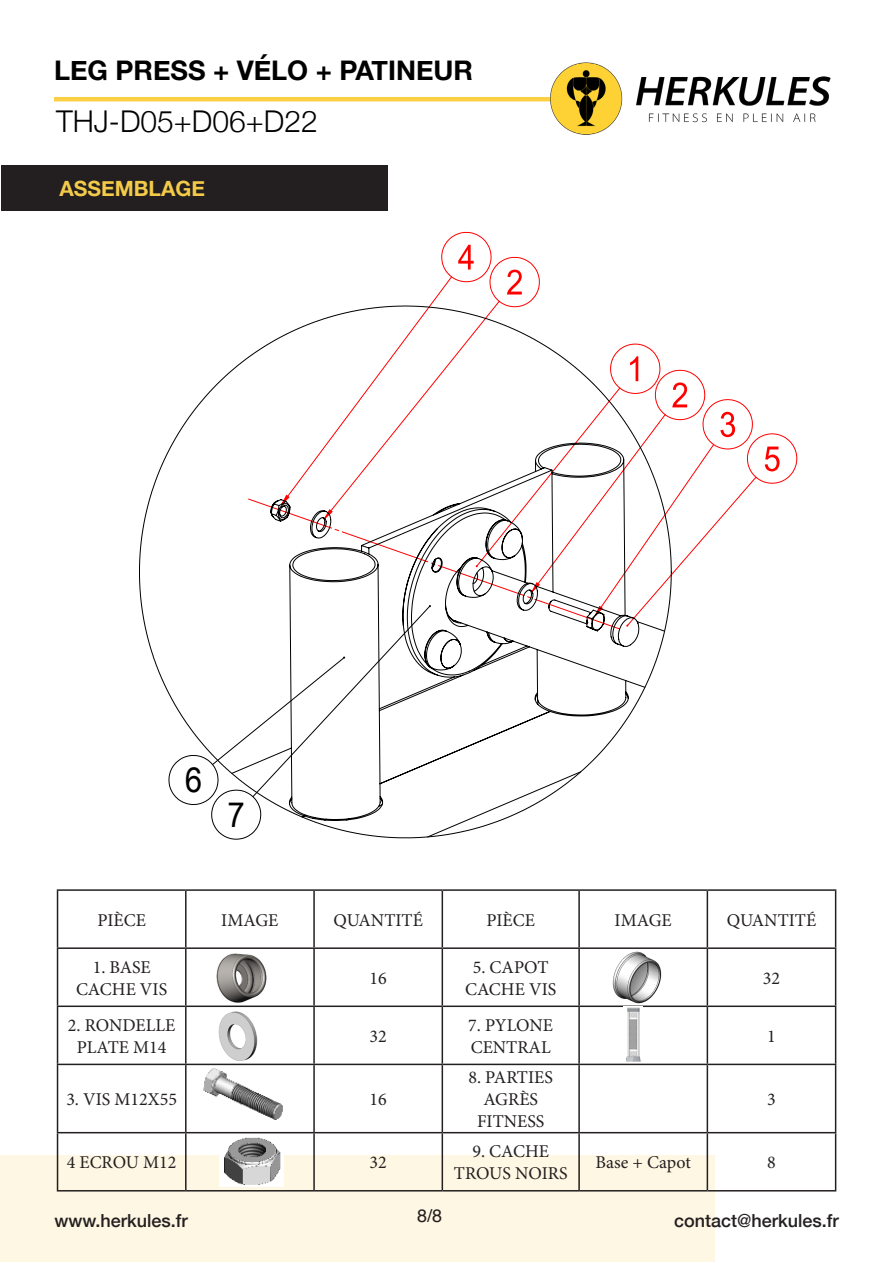
<style>
.page{position:relative;width:893px;height:1263px;background:#fff}
.page>*{position:absolute;margin:0;border:0;box-sizing:border-box;transform-origin:0 0}
.t1{font:34.65px "Arial Unicode MS";color:#000;scale:.9 1}
.t2{font:300 30px "Helvetica Neue";color:#000001}
.t3{font:700 27px "Helvetica Neue";color:#000001}
.t4{font:700 21px "Helvetica Neue";color:#f4cb49}
.t5{font:18px/21.6px "Minion Pro";color:#231f20;text-align:center}
.t6{font:500 18px "Helvetica Neue";color:#231f20}
.t7{font:18px "Helvetica";color:#231f20}
</style>
<div class="page">
<div style="left:0;top:1156px;width:715px;height:106px;background:#fef7e3"></div>
<hr style="left:57px;top:889px;width:129px;height:2px;background:#231f20">
<hr style="left:57px;top:891px;width:1px;height:56px;background:#231f20">
<hr style="left:186px;top:889px;width:128px;height:2px;background:#231f20">
<hr style="left:185px;top:891px;width:2px;height:56px;background:#231f20">
<hr style="left:314px;top:889px;width:128px;height:2px;background:#231f20">
<hr style="left:313px;top:891px;width:2px;height:56px;background:#231f20">
<hr style="left:442px;top:889px;width:137px;height:2px;background:#231f20">
<hr style="left:442px;top:891px;width:1px;height:56px;background:#231f20">
<hr style="left:579px;top:889px;width:128px;height:2px;background:#231f20">
<hr style="left:578px;top:891px;width:2px;height:56px;background:#231f20">
<hr style="left:707px;top:889px;width:129px;height:2px;background:#231f20">
<hr style="left:707px;top:891px;width:1px;height:56px;background:#231f20">
<hr style="left:835px;top:891px;width:1px;height:56px;background:#231f20">
<hr style="left:57px;top:947px;width:129px;height:2px;background:#231f20">
<hr style="left:57px;top:949px;width:1px;height:56px;background:#231f20">
<hr style="left:186px;top:947px;width:128px;height:2px;background:#231f20">
<hr style="left:185px;top:949px;width:2px;height:56px;background:#231f20">
<hr style="left:314px;top:947px;width:128px;height:2px;background:#231f20">
<hr style="left:313px;top:949px;width:2px;height:56px;background:#231f20">
<hr style="left:442px;top:947px;width:137px;height:2px;background:#231f20">
<hr style="left:442px;top:949px;width:1px;height:56px;background:#231f20">
<hr style="left:579px;top:947px;width:128px;height:2px;background:#231f20">
<hr style="left:578px;top:949px;width:2px;height:56px;background:#231f20">
<hr style="left:707px;top:947px;width:129px;height:2px;background:#231f20">
<hr style="left:707px;top:949px;width:1px;height:56px;background:#231f20">
<hr style="left:835px;top:949px;width:1px;height:56px;background:#231f20">
<hr style="left:57px;top:1005px;width:129px;height:2px;background:#231f20">
<hr style="left:57px;top:1007px;width:1px;height:57px;background:#231f20">
<hr style="left:186px;top:1005px;width:128px;height:2px;background:#231f20">
<hr style="left:185px;top:1007px;width:2px;height:57px;background:#231f20">
<hr style="left:314px;top:1005px;width:128px;height:2px;background:#231f20">
<hr style="left:313px;top:1007px;width:2px;height:57px;background:#231f20">
<hr style="left:442px;top:1005px;width:137px;height:2px;background:#231f20">
<hr style="left:442px;top:1007px;width:1px;height:57px;background:#231f20">
<hr style="left:579px;top:1005px;width:128px;height:2px;background:#231f20">
<hr style="left:578px;top:1007px;width:2px;height:57px;background:#231f20">
<hr style="left:707px;top:1005px;width:129px;height:2px;background:#231f20">
<hr style="left:707px;top:1007px;width:1px;height:57px;background:#231f20">
<hr style="left:835px;top:1007px;width:1px;height:57px;background:#231f20">
<hr style="left:57px;top:1064px;width:129px;height:1px;background:#231f20">
<hr style="left:57px;top:1065px;width:1px;height:67px;background:#231f20">
<hr style="left:186px;top:1064px;width:128px;height:1px;background:#231f20">
<hr style="left:185px;top:1065px;width:2px;height:67px;background:#231f20">
<hr style="left:314px;top:1064px;width:128px;height:1px;background:#231f20">
<hr style="left:313px;top:1065px;width:2px;height:67px;background:#231f20">
<hr style="left:442px;top:1064px;width:137px;height:1px;background:#231f20">
<hr style="left:442px;top:1065px;width:1px;height:67px;background:#231f20">
<hr style="left:579px;top:1064px;width:128px;height:1px;background:#231f20">
<hr style="left:578px;top:1065px;width:2px;height:67px;background:#231f20">
<hr style="left:707px;top:1064px;width:129px;height:1px;background:#231f20">
<hr style="left:707px;top:1065px;width:1px;height:67px;background:#231f20">
<hr style="left:835px;top:1065px;width:1px;height:67px;background:#231f20">
<hr style="left:57px;top:1132px;width:129px;height:1px;background:#231f20">
<hr style="left:57px;top:1133px;width:1px;height:57px;background:#231f20">
<hr style="left:186px;top:1132px;width:128px;height:1px;background:#231f20">
<hr style="left:185px;top:1133px;width:2px;height:57px;background:#231f20">
<hr style="left:314px;top:1132px;width:128px;height:1px;background:#231f20">
<hr style="left:313px;top:1133px;width:2px;height:57px;background:#231f20">
<hr style="left:442px;top:1132px;width:137px;height:1px;background:#231f20">
<hr style="left:442px;top:1133px;width:1px;height:57px;background:#231f20">
<hr style="left:579px;top:1132px;width:128px;height:1px;background:#231f20">
<hr style="left:578px;top:1133px;width:2px;height:57px;background:#231f20">
<hr style="left:707px;top:1132px;width:129px;height:1px;background:#231f20">
<hr style="left:707px;top:1133px;width:1px;height:57px;background:#231f20">
<hr style="left:835px;top:1133px;width:1px;height:57px;background:#231f20">
<hr style="left:57px;top:1190px;width:129px;height:1px;background:#231f20">
<hr style="left:186px;top:1190px;width:128px;height:1px;background:#231f20">
<hr style="left:314px;top:1190px;width:128px;height:1px;background:#231f20">
<hr style="left:442px;top:1190px;width:137px;height:1px;background:#231f20">
<hr style="left:579px;top:1190px;width:128px;height:1px;background:#231f20">
<hr style="left:707px;top:1190px;width:129px;height:1px;background:#231f20">
<img style="left:216px;top:953px;width:51px;height:50px">
<img style="left:218px;top:1011px;width:40px;height:50px">
<img style="left:203px;top:1068px;width:80px;height:52px">
<img style="left:220px;top:1137px;width:64px;height:50px">
<img style="left:612px;top:951px;width:50px;height:53px">
<img style="left:626px;top:1007px;width:15px;height:54px">
<div style="left:1px;top:165px;width:387px;height:46px;background:#231f20"></div>
<hr style="left:54px;top:97px;width:504px;height:4px;background:#fcd044">
<img style="left:546px;top:62px;width:285px;height:73px">
<svg style="left:441px;top:232px;width:356px;height:252px"></svg>
<svg style="left:430px;top:276px;width:327px;height:299px"></svg>
<svg style="left:139px;top:305px;width:533px;height:533px"></svg>
<svg style="left:231px;top:442px;width:434px;height:396px"></svg>
<p class="t3" style="left:54px;top:50px;width:420px">LEG PRESS + VÉLO + PATINEUR</p>
<p class="t2" style="left:56px;top:98px;width:263px">THJ-D05+D06+D22</p>
<p class="t4" style="left:60px;top:172px;width:147px">ASSEMBLAGE</p>
<p class="t1" style="left:185px;top:755px;width:21px">6</p>
<p class="t1" style="left:228px;top:790px;width:21px">7</p>
<p class="t5" style="left:97px;top:909px;width:50px">PIÈCE</p>
<p class="t5" style="left:221px;top:909px;width:59px">IMAGE</p>
<p class="t5" style="left:333px;top:909px;width:91px">QUANTITÉ</p>
<p class="t5" style="left:486px;top:909px;width:50px">PIÈCE</p>
<p class="t5" style="left:615px;top:909px;width:59px">IMAGE</p>
<p class="t5" style="left:727px;top:909px;width:91px">QUANTITÉ</p>
<p class="t5" style="left:76px;top:956px;width:93px">1. BASE<br>CACHE VIS</p>
<p class="t5" style="left:370px;top:967px;width:19px">16</p>
<p class="t5" style="left:465px;top:956px;width:93px">5. CAPOT<br>CACHE VIS</p>
<p class="t5" style="left:763px;top:967px;width:19px">32</p>
<p class="t5" style="left:68px;top:1014px;width:109px">2. RONDELLE<br>PLATE M14</p>
<p class="t5" style="left:370px;top:1025px;width:19px">32</p>
<p class="t5" style="left:468px;top:1014px;width:86px;text-align:left">7. PYLONE<br>CENTRAL</p>
<p class="t5" style="left:767px;top:1025px;width:10px">1</p>
<p class="t5" style="left:66px;top:1088px;width:112px">3. VIS M12X55</p>
<p class="t5" style="left:370px;top:1088px;width:19px">16</p>
<p class="t5" style="left:468px;top:1067px;width:86px">8. PARTIES<br>AGRÈS<br>FITNESS</p>
<p class="t5" style="left:767px;top:1088px;width:10px">3</p>
<p class="t5" style="left:67px;top:1152px;width:111px">4 ECROU M12</p>
<p class="t5" style="left:370px;top:1152px;width:19px">32</p>
<p class="t5" style="left:454px;top:1141px;width:115px">9. CACHE<br>TROUS NOIRS</p>
<p class="t5" style="left:596px;top:1152px;width:97px">Base + Capot</p>
<p class="t5" style="left:767px;top:1152px;width:10px">8</p>
<p class="t6" style="left:54px;top:1206px;width:135px">www.herkules.fr</p>
<p class="t7" style="left:417px;top:1202px;width:27px">8/8</p>
<p class="t6" style="left:674px;top:1206px;width:166px">contact@herkules.fr</p>
</div>
